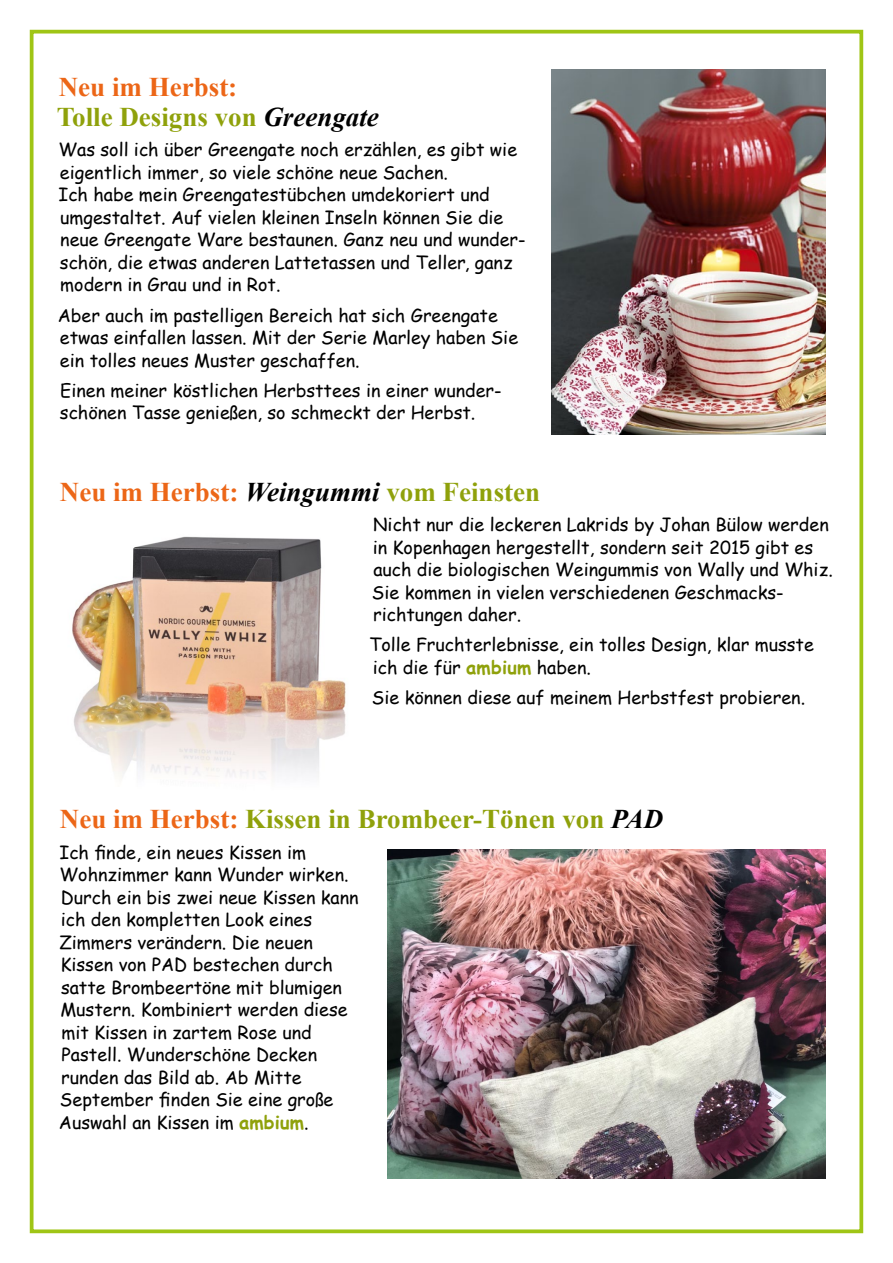
<style>
.page{position:relative;width:893px;height:1263px;background:#fff}
.page>*{position:absolute;margin:0;border:0;box-sizing:border-box;transform-origin:0 0}
.t1{font:700 27px/30.2px "Times New Roman";color:#8fa10b}
.t2{font:700 27px "Times New Roman";color:#ec6617}
.t3{font:18px/22.5px "Comic Sans MS";color:#000}
.s1{color:#ec6617}
.s2{font-style:italic;color:#000}
.s3{color:#8fa10b}
.s4{font-weight:700;font-size:18.3px;color:#8fa10b}
</style>
<div class="page">
<div style="left:30px;top:30px;width:833px;height:1203px;border:4px solid #9fc515"></div>
<img style="left:552px;top:69px;width:274px;height:366px">
<img style="left:72px;top:536px;width:274px;height:242px">
<img style="left:388px;top:849px;width:438px;height:329px">
<h1 class="t1" style="left:57px;top:71px;width:324px"><span class="s1">Neu im Herbst:<br></span>Tolle Designs von <span class="s2">Greengate</span></h1>
<p class="t3" style="left:58px;top:138px;width:469px">Was soll ich über Greengate noch erzählen, es gibt wie eigentlich immer, so viele schöne neue Sachen.<br>Ich habe mein Greengatestübchen umdekoriert und umgestaltet. Auf vielen kleinen Inseln können Sie die neue Greengate Ware bestaunen. Ganz neu und wunder&shy;schön, die etwas anderen Lattetassen und Teller, ganz modern in Grau und in Rot.</p>
<p class="t3" style="left:58px;top:303px;width:462px">Aber auch im pastelligen Bereich hat sich Greengate etwas einfallen lassen. Mit der Serie Marley haben Sie ein tolles neues Muster geschaffen.</p>
<p class="t3" style="left:60px;top:378px;width:443px">Einen meiner köstlichen Herbsttees in einer wunder&shy;schönen Tasse genießen, so schmeckt der Herbst.</p>
<h1 class="t2" style="left:60px;top:473px;width:482px">Neu im Herbst: <span class="s2">Weingummi</span> <span class="s3">vom Feinsten</span></h1>
<p class="t3" style="left:372px;top:513px;width:462px">Nicht nur die leckeren Lakrids by Johan Bülow werden in Kopenhagen hergestellt, sondern seit 2015 gibt es auch die biologischen Weingummis von Wally und Whiz.<br>Sie kommen in vielen verschiedenen Geschmacks&shy;richtungen daher.</p>
<p class="t3" style="left:369px;top:633px;width:446px">Tolle Fruchterlebnisse, ein tolles Design, klar musste ich die für <span class="s4">ambium</span> haben.</p>
<p class="t3" style="left:372px;top:685px;width:435px">Sie können diese auf meinem Herbstfest probieren.</p>
<h1 class="t1" style="left:60px;top:804px;width:605px"><span class="s1">Neu im Herbst:</span> Kissen in Brombeer-Tönen von <span class="s2">PAD</span></h1>
<p class="t3" style="left:59px;top:840px;width:301px">Ich finde, ein neues Kissen im<br>Wohnzimmer kann Wunder wirken.<br>Durch ein bis zwei neue Kissen kann ich den kompletten Look eines<br>Zimmers verändern. Die neuen<br>Kissen von PAD bestechen durch satte Brombeertöne mit blumigen<br>Mustern. Kombiniert werden diese mit Kissen in zartem Rose und<br>Pastell. Wunderschöne Decken runden das Bild ab. Ab Mitte<br>September finden Sie eine große<br>Auswahl an Kissen im <span class="s4">ambium</span>.</p>
</div>
